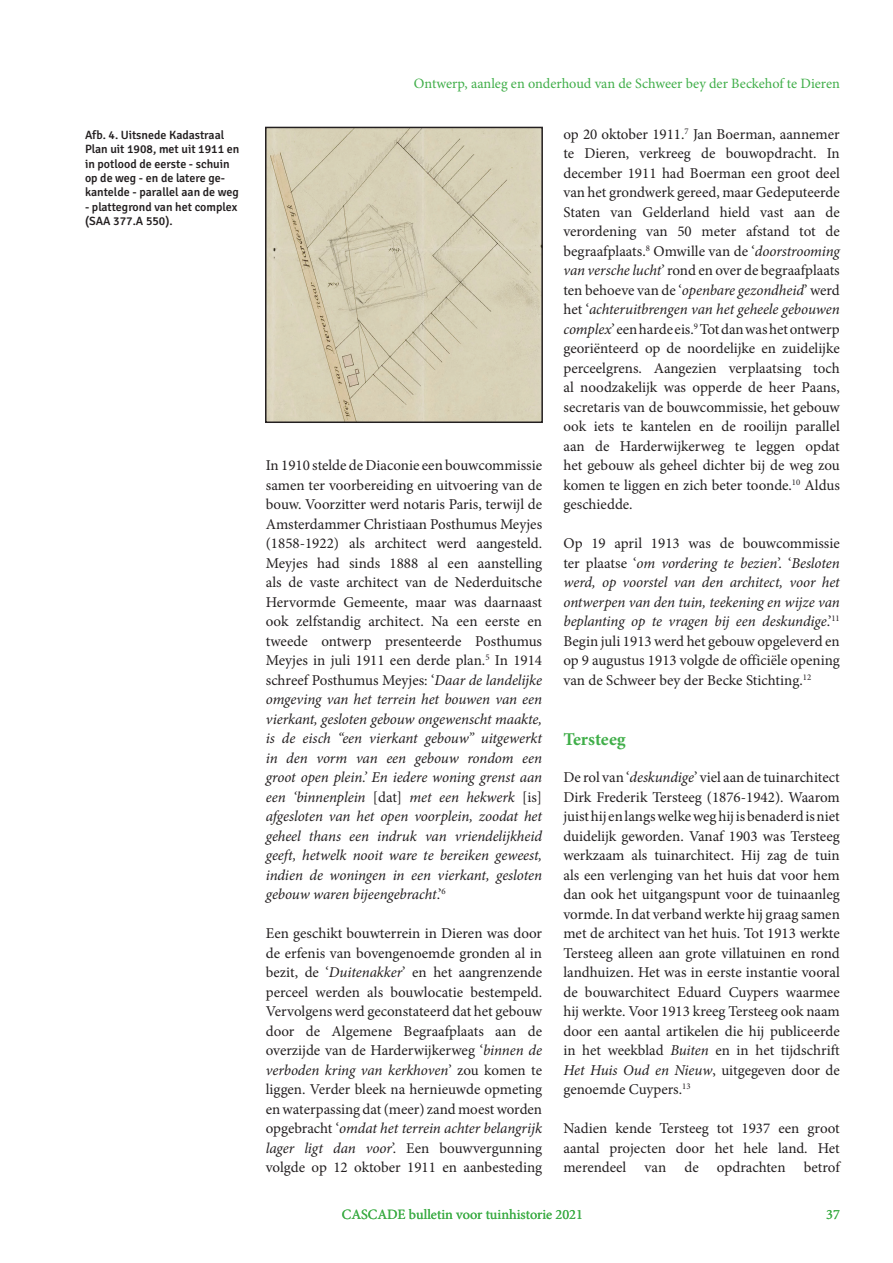
<style>
.page{position:relative;width:893px;height:1263px;background:#fff}
.page>*{position:absolute;margin:0;border:0;box-sizing:border-box;transform-origin:0 0}
.t1{font:700 18px "Minion Pro";letter-spacing:-.005em;color:#40ae49}
.t2{font:15px/19.5px "Minion Pro";color:#231f20;text-align:justify}
.t3{font:14.25px "Minion Pro";color:#40ae49}
.t4{font:500 12px/14.4px "Signika";color:#231f20}
.s1{font-style:italic}
</style>
<div class="page">
<img style="left:268px;top:130px;width:272px;height:290px">
<div style="left:265px;top:127px;width:278px;height:296px;border:2px solid #231f20"></div>
<p class="t4" style="left:85px;top:127px;width:156px">Afb. 4. Uitsnede Kadastraal<br>Plan uit 1908, met uit 1911 en in potlood de eerste - schuin op de weg - en de latere ge&shy;kantelde - parallel aan de weg</p>
<p class="t4" style="left:85px;top:199px;width:154px">- plattegrond van het complex (SAA 377.A 550).</p>
<p class="t3" style="left:414px;top:74px;width:427px">Ontwerp, aanleg en onderhoud van de Schweer bey der Beckehof te Dieren</p>
<p class="t2" style="left:266px;top:456px;width:278px">In 1910 stelde de Diaconie een bouwcommissie samen ter voorbereiding en uitvoering van de bouw. Voorzitter werd notaris Paris, terwijl de Amsterdammer Christiaan Posthumus Meyjes (1858-1922) als architect werd aangesteld.<br>Meyjes had sinds 1888 al een aanstelling als de vaste architect van de Nederduitsche Hervormde Gemeente, maar was daarnaast ook zelfstandig architect. Na een eerste en tweede ontwerp presenteerde Posthumus Meyjes in juli 1911 een derde plan.<sup>5</sup> In 1914 schreef Posthumus Meyjes: ‘<span class="s1">Daar de landelijke omgeving van het terrein het bouwen van een vierkant, gesloten gebouw ongewenscht maakte, is de eisch “een vierkant gebouw” uitgewerkt in den vorm van een gebouw rondom een groot open plein.’ En iedere woning grenst aan een ‘binnenplein</span> [dat] <span class="s1">met een hekwerk</span> [is] <span class="s1">afgesloten van het open voorplein, zoodat het geheel thans een indruk van vriendelijkheid geeft, hetwelk nooit ware te bereiken geweest, indien de woningen in een vierkant, gesloten gebouw waren bijeengebracht</span>.’<sup>6</sup></p>
<p class="t2" style="left:266px;top:924px;width:278px">Een geschikt bouwterrein in Dieren was door de erfenis van bovengenoemde gronden al in bezit, de ‘<span class="s1">Duitenakker</span>’ en het aangrenzende perceel werden als bouwlocatie bestempeld.<br>Vervolgens werd geconstateerd dat het gebouw door de Algemene Begraafplaats aan de overzijde van de Harderwijkerweg ‘<span class="s1">binnen de verboden kring van kerkhoven</span>’ zou komen te liggen. Verder bleek na hernieuwde opmeting en waterpassing dat (meer) zand moest worden opgebracht ‘<span class="s1">omdat het terrein achter belangrijk lager ligt dan voor</span>’. Een bouwvergunning volgde op 12 oktober 1911 en aanbesteding</p>
<p class="t2" style="left:563px;top:124px;width:278px">op 20 oktober 1911.<sup>7</sup> Jan Boerman, aannemer te Dieren, verkreeg de bouwopdracht. In december 1911 had Boerman een groot deel van het grondwerk gereed, maar Gedeputeerde Staten van Gelderland hield vast aan de verordening van 50 meter afstand tot de begraafplaats.<sup>8</sup> Omwille van de ‘<span class="s1">doorstrooming van versche lucht</span>’ rond en over de begraafplaats ten behoeve van de ‘<span class="s1">openbare gezondheid</span>’ werd het ‘<span class="s1">achteruitbrengen van het geheele gebouwen complex</span>’ een harde eis.<sup>9</sup> Tot dan was het ontwerp georiënteerd op de noordelijke en zuidelijke perceelgrens. Aangezien verplaatsing toch al noodzakelijk was opperde de heer Paans, secretaris van de bouwcommissie, het gebouw ook iets te kantelen en de rooilijn parallel aan de Harderwijkerweg te leggen opdat het gebouw als geheel dichter bij de weg zou komen te liggen en zich beter toonde.<sup>10</sup> Aldus geschiedde.</p>
<p class="t2" style="left:563px;top:534px;width:278px">Op 19 april 1913 was de bouwcommissie ter plaatse ‘<span class="s1">om vordering te bezien</span>’. ‘<span class="s1">Besloten werd, op voorstel van den architect, voor het ontwerpen van den tuin, teekening en wijze van beplanting op te vragen bij een deskundige</span>.’<sup>11<br></sup>Begin juli 1913 werd het gebouw opgeleverd en op 9 augustus 1913 volgde de officiële opening van de Schweer bey der Becke Stichting.<sup>12</sup></p>
<p class="t1" style="left:563px;top:726px;width:64px">Tersteeg</p>
<p class="t2" style="left:563px;top:768px;width:278px">De rol van ‘<span class="s1">deskundige</span>’ viel aan de tuinarchitect Dirk Frederik Tersteeg (1876-1942). Waarom juist hij en langs welke weg hij is benaderd is niet duidelijk geworden. Vanaf 1903 was Tersteeg werkzaam als tuinarchitect. Hij zag de tuin als een verlenging van het huis dat voor hem dan ook het uitgangspunt voor de tuinaanleg vormde. In dat verband werkte hij graag samen met de architect van het huis. Tot 1913 werkte Tersteeg alleen aan grote villatuinen en rond landhuizen. Het was in eerste instantie vooral de bouwarchitect Eduard Cuypers waarmee hij werkte. Voor 1913 kreeg Tersteeg ook naam door een aantal artikelen die hij publiceerde in het weekblad <span class="s1">Buiten</span> en in het tijdschrift <span class="s1">Het Huis Oud en Nieuw</span>, uitgegeven door de genoemde Cuypers.<sup>13</sup></p>
<p class="t2" style="left:563px;top:1119px;width:278px">Nadien kende Tersteeg tot 1937 een groot aantal projecten door het hele land. Het merendeel van de opdrachten betrof</p>
<p class="t3" style="left:342px;top:1205px;width:243px">CASCADE bulletin voor tuinhistorie 2021</p>
<p class="t3" style="left:826px;top:1205px;width:15px">37</p>
</div>
